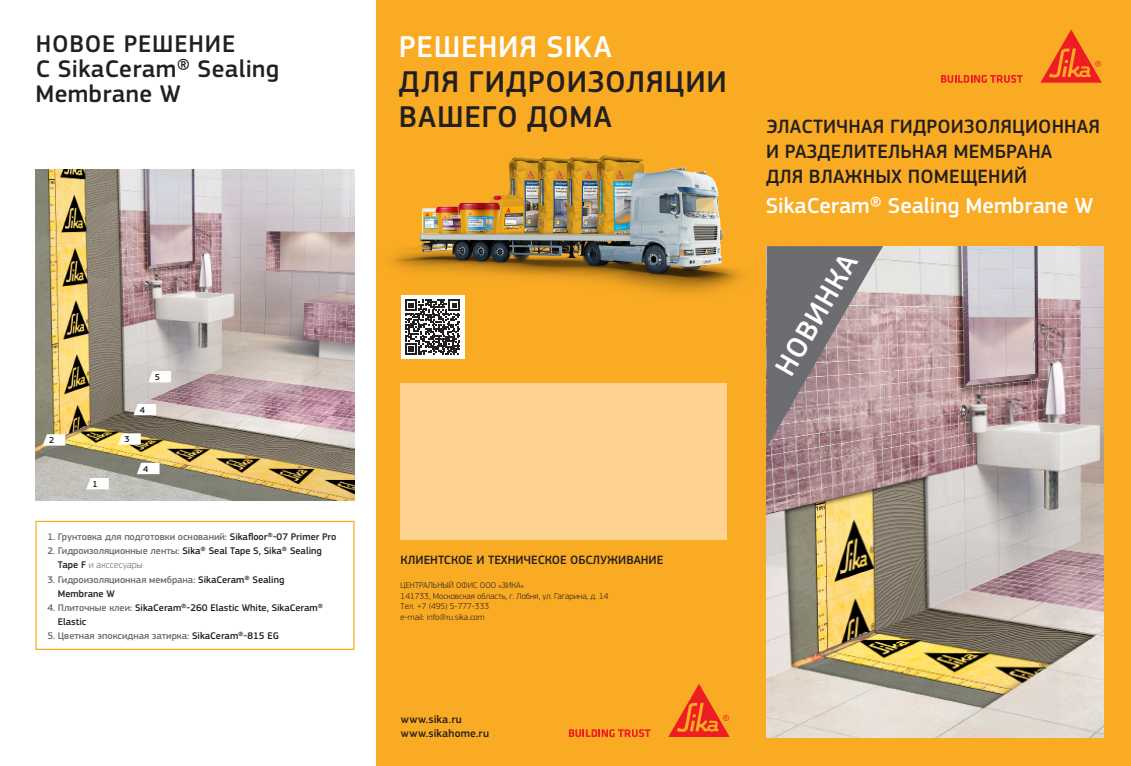
<style>
.page{position:relative;width:1131px;height:766px;background:#fff}
.page>*{position:absolute;margin:0;border:0;box-sizing:border-box;transform-origin:0 0}
.t1{font:500 31.25px/35px "PF Square Sans Pro";letter-spacing:.025em;color:#231f20}
.t2{font:500 31.25px "PF Square Sans Pro";letter-spacing:.02em;color:#fff}
.SI_Title_Leaflet{font:500 30px "PF Square Sans Pro";color:#fff}
.SI-Titel_Leaflet_Inn{font:500 25px/25px "PF Square Sans Pro";letter-spacing:.015em;color:#231f20}
.SI_Title_Leaflet-2{font:500 22.5px "PF Square Sans Pro";color:#fff}
.SI_Title_Leaflet-3{font:500 20px/25px "PF Square Sans Pro";letter-spacing:.01em;color:#231f20}
.t3{font:500 12.5px "PF Square Sans Pro";color:#231f20}
.t4{font:500 11.25px/13.8px "PF Square Sans Pro";letter-spacing:.02em;color:#231f20}
.SI_Klavica_Legend{font:500 10px/14.1px "PF Square Sans Pro";color:#6c6d70}
.SI_Klavica_Legend-2{font:500 10px/14.1px "PF Square Sans Pro";color:#231f20}
.SI_Klavica_Numbering{font:500 9px "PF Square Sans Pro";color:#231f20}
.t5{font:300 8.75px "PF Square Sans Pro";color:#231f20}
.s1{color:#231f20}
.s2{color:#6c6d70}
.s3{font-weight:300;color:#6c6d70}
</style>
<div class="page">
<div style="left:376px;top:0;width:386px;height:765px;background:#faab24"></div>
<div style="left:748px;top:0;width:382px;height:765px;background:#faab24"></div>
<svg style="left:569px;top:729px;width:81px;height:7px"></svg>
<svg style="left:669px;top:684px;width:60px;height:52px"></svg>
<svg style="left:941px;top:75px;width:81px;height:8px"></svg>
<svg style="left:1040px;top:29px;width:61px;height:54px"></svg>
<div style="left:400px;top:383px;width:326px;height:156px;background:#fed291"></div>
<img style="left:35px;top:169px;width:319px;height:331px">
<img style="left:766px;top:246px;width:337px;height:491px">
<svg style="left:766px;top:246px;width:117px;height:201px;background:#96878a"></svg>
<div style="left:400px;top:295px;width:64px;height:64px;background:#fff"></div>
<svg style="left:405px;top:325px;width:55px;height:30px"></svg>
<img style="left:390px;top:155px;width:391px;height:170px">
<div style="left:35px;top:520px;width:319px;height:129px;border:1px solid #faab24"></div>
<svg style="left:118px;top:433px;width:23px;height:11px"></svg>
<svg style="left:86px;top:478px;width:23px;height:11px"></svg>
<svg style="left:43px;top:434px;width:22px;height:11px"></svg>
<svg style="left:133px;top:404px;width:23px;height:11px"></svg>
<svg style="left:137px;top:462px;width:22px;height:12px"></svg>
<svg style="left:148px;top:371px;width:23px;height:11px"></svg>
<p class="SI-Titel_Leaflet_Inn" style="left:35px;top:32px;width:245px">НОВОЕ РЕШЕНИЕ<br>С SikaCeram® Sealing<br>Membrane W</p>
<p class="SI_Klavica_Numbering" style="left:49px;top:435px;width:7px">2</p>
<p class="SI_Klavica_Numbering" style="left:93px;top:478px;width:7px">1</p>
<p class="SI_Klavica_Numbering" style="left:124px;top:434px;width:7px">3</p>
<p class="SI_Klavica_Numbering" style="left:155px;top:372px;width:7px">5</p>
<p class="SI_Klavica_Numbering" style="left:140px;top:404px;width:7px">4</p>
<p class="SI_Klavica_Numbering" style="left:143px;top:463px;width:7px">4</p>
<p class="SI_Klavica_Legend" style="left:47px;top:530px;width:290px">1. Грунтовка для подготовки оснований: <span class="s1">Sikafloor®-07 Primer Pro</span></p>
<p class="SI_Klavica_Legend-2" style="left:58px;top:544px;width:265px;text-indent:-11px"><span class="s2">2. Гидроизоляционные ленты:</span> Sika® Seal Tape S, Sika® Sealing<br>Tape F <span class="s3">и акссесуары</span></p>
<p class="SI_Klavica_Legend" style="left:58px;top:572px;width:228px;text-indent:-11px">3. Гидроизоляционная мембрана: <span class="s1">SikaCeram® Sealing<br>Membrane W</span></p>
<p class="SI_Klavica_Legend-2" style="left:58px;top:600px;width:267px;text-indent:-11px"><span class="s2">4. Плиточные клеи:</span> SikaCeram®-260 Elastic White, SikaCeram®<br>Elastic</p>
<p class="SI_Klavica_Legend" style="left:47px;top:628px;width:233px">5. Цветная эпоксидная затирка: <span class="s1">SikaCeram®-815 EG</span></p>
<p class="t2" style="left:399px;top:28px;width:214px">РЕШЕНИЯ SIKA</p>
<p class="t1" style="left:399px;top:65px;width:329px">ДЛЯ ГИДРОИЗОЛЯЦИИ<br>ВАШЕГО ДОМА</p>
<p class="SI_Title_Leaflet-3" style="left:766px;top:114px;width:335px">ЭЛАСТИЧНАЯ ГИДРОИЗОЛЯЦИОННАЯ<br>И РАЗДЕЛИТЕЛЬНАЯ МЕМБРАНА<br>ДЛЯ ВЛАЖНЫХ ПОМЕЩЕНИЙ</p>
<p class="SI_Title_Leaflet-2" style="left:765px;top:192px;width:329px">SikaCeram® Sealing Membrane W</p>
<p class="SI_Title_Leaflet" style="left:767px;top:364px;width:137px;rotate:-60deg">НОВИНКА</p>
<p class="t3" style="left:400px;top:552px;width:264px">КЛИЕНТСКОЕ И ТЕХНИЧЕСКОЕ ОБСЛУЖИВАНИЕ</p>
<p class="t5" style="left:400px;top:580px;width:125px">ЦЕНТРАЛЬНЫЙ ОФИС ООО «ЗИКА»</p>
<p class="t5" style="left:400px;top:590px;width:209px">141733, Московская область, г. Лобня, ул. Гагарина, д. 14</p>
<p class="t5" style="left:400px;top:601px;width:90px">Тел. +7 (495) 5‑777‑333</p>
<p class="t5" style="left:400px;top:611px;width:85px">e-mail: info@ru.sika.com</p>
<p class="t4" style="left:401px;top:712px;width:90px">www.sika.ru www.sikahome.ru</p>
</div>
